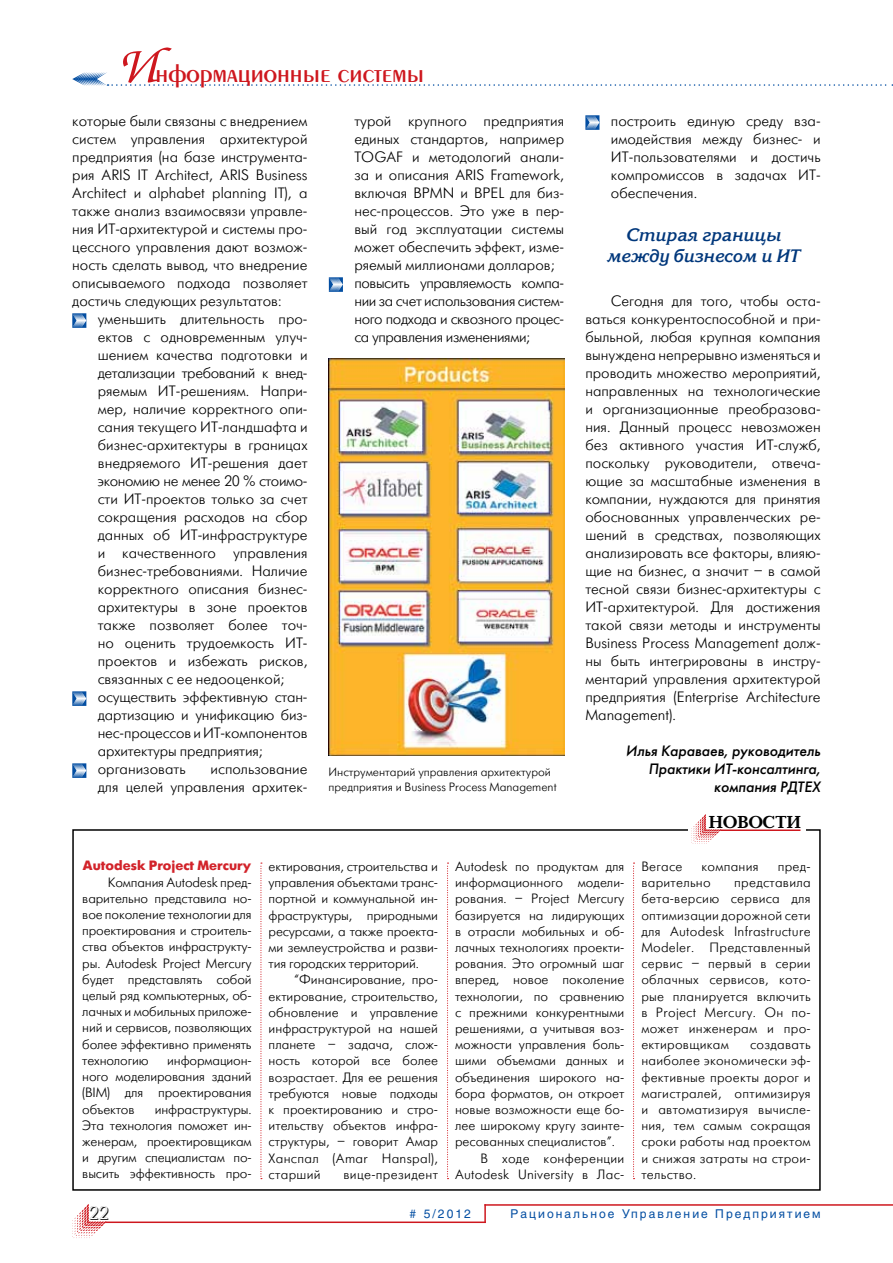
<style>
.page{position:relative;width:893px;height:1263px;background:#fff}
.page>*{position:absolute;margin:0;border:0;box-sizing:border-box;transform-origin:0 0}
.t1{font:27px "Penta Demi";color:#ce171e}
.t2{font:italic 700 18px/21.6px "Korinna C";color:#00377b;text-align:center}
.t3{font:700 18px "Baltica C";color:#000}
.t4{font:18px "Futuris Shadow C";color:#000}
.t5{font:15px/18px "Futuris Light C";color:#000;text-align:justify}
.t6{font:italic 15px/18px "Futuris C";color:#000;text-align:right}
.t7{font:13.5px/16.2px "Futuris Light C";color:#000;text-align:justify}
.t8{font:13.5px "Futuris Light C";letter-spacing:.02em;color:#000}
.t9{font:700 13.5px "Futuris C";color:#d2232a}
.t10{font:13.5px "Futuris Light C";letter-spacing:.025em;color:#000}
.t11{font:12px/14.4px "Futuris Light C";color:#000}
.t12{font:12px "Helios";letter-spacing:.17em;color:#034ea2}
.s1{font-family:"Zapf Chancery C";font-size:54px}
</style>
<div class="page">
<svg style="left:72px;top:1204px;width:34px;height:34px"></svg>
<svg style="left:484px;top:1206px;width:2px;height:15px"></svg>
<hr style="left:105px;top:1221px;width:381px;height:2px;background:#ce171e">
<hr style="left:484px;top:1204px;width:409px;height:2px;background:#ce171e">
<svg style="left:72px;top:72px;width:821px;height:14px"></svg>
<svg style="left:72px;top:313px;width:14px;height:15px"></svg>
<svg style="left:72px;top:691px;width:14px;height:15px"></svg>
<svg style="left:72px;top:763px;width:14px;height:15px"></svg>
<svg style="left:329px;top:277px;width:14px;height:15px"></svg>
<svg style="left:585px;top:115px;width:14px;height:15px"></svg>
<img style="left:329px;top:359px;width:235px;height:396px">
<div style="left:72px;top:829px;width:749px;height:362px;border:2px solid #000"></div>
<div style="left:688px;top:819px;width:118px;height:26px;background:#fff"></div>
<svg style="left:691px;top:814px;width:29px;height:30px"></svg>
<hr style="left:720px;top:829px;width:80px;height:2px;background:#ce171e">
<svg style="left:260px;top:862px;width:2px;height:317px"></svg>
<svg style="left:447px;top:862px;width:1px;height:317px"></svg>
<svg style="left:633px;top:862px;width:1px;height:317px"></svg>
<h1 class="t1" style="left:117px;top:60px;width:309px"><span class="s1">И</span>нформационные системы</h1>
<p class="t5" style="left:72px;top:112px;width:237px">которые были связаны с внедрением систем управления архитектурой предприятия (на базе инструмента&shy;рия ARIS IT Architect, ARIS Business Architect и alphabet planning IT), а также анализ взаимосвязи управле&shy;ния ИТ-архитектурой и системы про&shy;цессного управления дают возмож&shy;ность сделать вывод, что внедрение описываемого подхода позволяет достичь следующих результатов:</p>
<p class="t5" style="left:98px;top:310px;width:211px;text-align:left">уменьшить длительность про&shy;ектов с одновременным улуч&shy;шением качества подготовки и детализации требований к внед&shy;ряемым ИТ-решениям. Напри&shy;мер, наличие корректного опи&shy;сания текущего ИТ-ландшафта и бизнес-архитектуры в границах внедряемого ИТ-решения дает экономию не менее 20 % стоимо&shy;сти ИТ-проектов только за счет сокращения расходов на сбор данных об ИТ-инфраструктуре и качественного управления бизнес-требованиями. Наличие корректного описания бизнес&shy;архитектуры в зоне проектов также позволяет более точ&shy;но оценить трудоемкость ИТ&shy;проектов и избежать рисков, связанных с ее недооценкой; осуществить эффективную стан&shy;дартизацию и унификацию биз&shy;нес-процессов и ИТ-компонентов архитектуры предприятия; организовать</p>
<p class="t5" style="left:98px;top:760px;width:211px;text-align:right">использование<br>для целей управления архитек-</p>
<p class="t5" style="left:354px;top:112px;width:211px;text-align:left">турой крупного предприятия единых стандартов, например<br>TOGAF и методологий анали&shy;за и описания ARIS Framework, включая BPMN и BPEL для биз&shy;нес-процессов. Это уже в пер&shy;вый год эксплуатации системы может обеспечить эффект, изме&shy;ряемый миллионами долларов; повысить управляемость компа&shy;нии за счет использования систем&shy;ного подхода и сквозного процес&shy;са управления изменениями;</p>
<p class="t5" style="left:611px;top:112px;width:211px">построить единую среду вза&shy;имодействия между бизнес- и ИТ-пользователями и достичь компромиссов в задачах ИТ&shy;обеспечения.</p>
<p class="t2" style="left:607px;top:225px;width:194px">Стирая границы между бизнесом и ИТ</p>
<p class="t5" style="left:585px;top:292px;width:237px;text-indent:26px">Сегодня для того, чтобы оста&shy;ваться конкурентоспособной и при&shy;быльной, любая крупная компания вынуждена непрерывно изменяться и проводить множество мероприятий, направленных на технологические и организационные преобразова&shy;ния. Данный процесс невозможен без активного участия ИТ-служб, поскольку руководители, отвеча&shy;ющие за масштабные изменения в компании, нуждаются для принятия обоснованных управленческих ре&shy;шений в средствах, позволяющих анализировать все факторы, влияю&shy;щие на бизнес, а значит – в самой тесной связи бизнес-архитектуры с ИТ-архитектурой. Для достижения такой связи методы и инструменты Business Process Management долж&shy;ны быть интегрированы в инстру&shy;ментарий управления архитектурой предприятия (Enterprise Architecture Management).</p>
<p class="t6" style="left:626px;top:742px;width:196px">Илья Караваев, руководитель<br>Практики ИТ-консалтинга, компания РДТЕХ</p>
<p class="t11" style="left:329px;top:765px;width:230px">Инструментарий управления архитектурой предприятия и Business Process Management</p>
<p class="t3" style="left:708px;top:812px;width:94px">НОВОСТИ</p>
<p class="t9" style="left:83px;top:858px;width:169px">Autodesk Project Mercury</p>
<p class="t7" style="left:82px;top:874px;width:171px;text-indent:26px">Компания Autodesk пред&shy;варительно представила но&shy;вое поколение технологии для проектирования и строитель&shy;ства объектов инфраструкту&shy;ры. Autodesk Project Mercury будет представлять собой целый ряд компьютерных, об&shy;лачных и мобильных приложе&shy;ний и сервисов, позволяющих более эффективно применять технологию</p>
<p class="t7" style="left:82px;top:1052px;width:171px;text-indent:85px">информацион&shy;ного моделирования зданий (BIM) для проектирования объектов</p>
<p class="t7" style="left:82px;top:1101px;width:171px;text-indent:73px">инфраструктуры.<br>Эта технология поможет ин&shy;женерам, проектировщикам и другим специалистам по&shy;высить эффективность про-</p>
<p class="t4" style="left:89px;top:1204px;width:21px">22</p>
<p class="t7" style="left:269px;top:859px;width:171px">ектирования, строительства и управления объектами транс&shy;портной и коммунальной ин&shy;фраструктуры, природными ресурсами, а также проекта&shy;ми землеустройства и разви&shy;тия городских территорий.</p>
<p class="t7" style="left:269px;top:972px;width:171px;text-indent:26px">“Финансирование, про&shy;ектирование, строительство, обновление и управление инфраструктурой на нашей планете – задача, слож&shy;ность которой все более возрастает. Для ее решения требуются новые подходы к проектированию и стро&shy;ительству объектов инфра&shy;структуры, – говорит Амар Ханспал (Amar Hanspal), старший</p>
<p class="t10" style="left:343px;top:1167px;width:96px">вице-президент</p>
<p class="t7" style="left:455px;top:859px;width:171px">Autodesk по продуктам для</p>
<p class="t7" style="left:455px;top:875px;width:171px">информационного модели-</p>
<p class="t7" style="left:455px;top:891px;width:171px">рования. – Project Mercury</p>
<p class="t7" style="left:455px;top:907px;width:171px">базируется на лидирующих</p>
<p class="t7" style="left:455px;top:923px;width:171px">в отрасли мобильных и об-</p>
<p class="t7" style="left:455px;top:940px;width:171px">лачных технологиях проекти-</p>
<p class="t7" style="left:455px;top:956px;width:171px">рования. Это огромный шаг</p>
<p class="t7" style="left:455px;top:972px;width:171px">вперед, новое поколение</p>
<p class="t7" style="left:455px;top:988px;width:171px">технологии, по сравнению</p>
<p class="t7" style="left:455px;top:1004px;width:171px">с прежними конкурентными</p>
<p class="t7" style="left:455px;top:1021px;width:171px">решениями, а учитывая воз-</p>
<p class="t7" style="left:455px;top:1037px;width:171px">можности управления боль-</p>
<p class="t7" style="left:455px;top:1053px;width:171px">шими объемами данных и</p>
<p class="t7" style="left:455px;top:1069px;width:171px">объединения широкого на-</p>
<p class="t7" style="left:455px;top:1085px;width:171px">бора форматов, он откроет</p>
<p class="t7" style="left:455px;top:1102px;width:171px">новые возможности еще бо-</p>
<p class="t7" style="left:455px;top:1118px;width:171px">лее широкому кругу заинте-</p>
<p class="t7" style="left:455px;top:1134px;width:162px">ресованных специалистов”.</p>
<p class="t8" style="left:480px;top:1151px;width:145px">В ходе конференции</p>
<p class="t8" style="left:455px;top:1167px;width:171px">Autodesk University в Лас-</p>
<p class="t7" style="left:641px;top:859px;width:43px">Вегасе</p>
<p class="t8" style="left:701px;top:859px;width:59px">компания</p>
<p class="t7" style="left:778px;top:859px;width:34px">пред-</p>
<p class="t8" style="left:641px;top:876px;width:71px">варительно</p>
<p class="t7" style="left:641px;top:875px;width:171px;text-indent:93px">представила бета-версию сервиса для оптимизации дорожной сети для Autodesk Infrastructure Modeler. Представленный сервис – первый в серии облачных сервисов, кото&shy;рые планируется включить в Project Mercury. Он по&shy;может инженерам и про&shy;ектировщикам</p>
<p class="t7" style="left:641px;top:1037px;width:171px;text-indent:109px">создавать наиболее экономически эф&shy;фективные проекты дорог и магистралей, оптимизируя и автоматизируя вычисле&shy;ния, тем самым сокращая сроки работы над проектом и снижая затраты на строи&shy;тельство.</p>
<p class="t12" style="left:410px;top:1207px;width:63px"># 5/2012</p>
<p class="t12" style="left:510px;top:1207px;width:312px">Рациональное Управление Предприятием</p>
</div>
